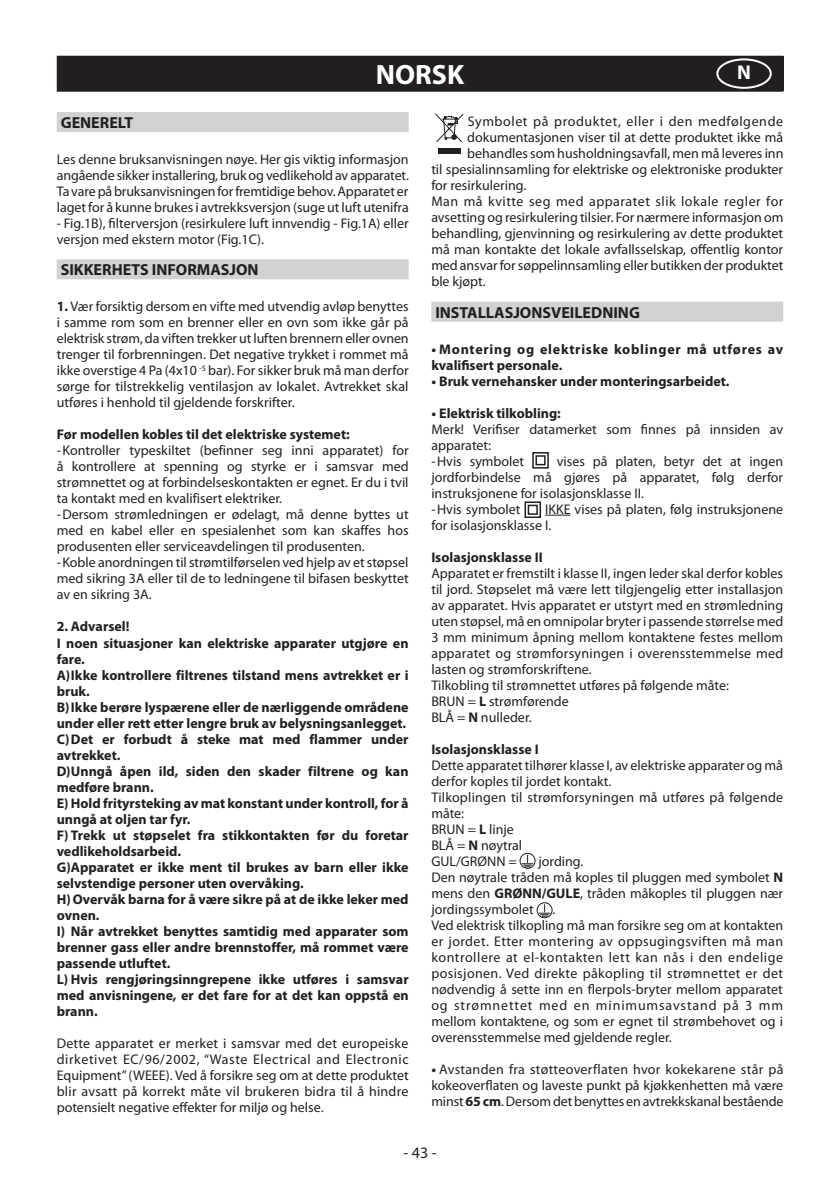
<style>
.page{position:relative;width:840px;height:1191px;background:#fff}
.page>*{position:absolute;margin:0;border:0;box-sizing:border-box;transform-origin:0 0}
.t1{font:700 28px "Myriad Pro";color:#fff}
.t2{font:700 20px "Myriad Pro";color:#fff}
.t3{font:700 16px "Myriad Pro";color:#231f20}
.t4{font:16px "Myriad Pro";color:#231f20}
.t5{font:14px/16px "Myriad Pro";color:#231f20}
.t6{font:700 14px/16px "Myriad Pro";color:#231f20}
.t7{font:700 14px/16px "Myriad Pro";letter-spacing:.055em;color:#231f20}
.t8{font:14px "Myriad Pro";letter-spacing:.035em;color:#231f20}
.t9{font:14px "Myriad Pro";letter-spacing:.04em;color:#231f20}
.s1{font-weight:700}
</style>
<div class="page">
<div style="left:57px;top:56px;width:725px;height:22px;background:#231f20"></div>
<div style="left:57px;top:78px;width:725px;height:14px;background:#231f20"></div>
<div style="left:716px;top:58px;width:55px;height:31px;border:2px solid #fff;border-radius:50%"></div>
<div style="left:57px;top:112px;width:351px;height:20px;background:#d1d2d4"></div>
<div style="left:57px;top:259px;width:351px;height:20px;background:#d1d2d4"></div>
<div style="left:431px;top:302px;width:351px;height:20px;background:#d1d2d4"></div>
<div style="left:438px;top:148px;width:22px;height:5px;background:#231f20"></div>
<svg style="left:435px;top:113px;width:29px;height:29px"></svg>
<svg style="left:532px;top:452px;width:17px;height:17px"></svg>
<svg style="left:524px;top:501px;width:46px;height:17px"></svg>
<svg style="left:519px;top:852px;width:16px;height:17px"></svg>
<svg style="left:536px;top:902px;width:16px;height:16px"></svg>
<h1 class="t1" style="left:375px;top:56px;width:90px">NORSK</h1>
<h2 class="t2" style="left:736px;top:60px;width:15px">N</h2>
<p class="t3" style="left:61px;top:112px;width:74px">GENERELT</p>
<p class="t5" style="left:57px;top:151px;width:353px;text-align:justify">Les denne bruksanvisningen nøye. Her gis viktig informasjon angående sikker installering, bruk og vedlikehold av apparatet.<br>Ta vare på bruksanvisningen for fremtidige behov. Apparatet er laget for å kunne brukes i avtrekksversjon (suge ut luft utenifra</p>
<p class="t5" style="left:57px;top:215px;width:353px">- Fig.1B), filterversjon (resirkulere luft innvendig - Fig.1A) eller versjon med ekstern motor (Fig.1C).</p>
<p class="t3" style="left:61px;top:259px;width:199px">SIKKERHETS INFORMASJON</p>
<p class="t5" style="left:57px;top:298px;width:353px;text-align:justify"><span class="s1">1.</span> Vær forsiktig dersom en vifte med utvendig avløp benyttes i samme rom som en brenner eller en ovn som ikke går på elektrisk strøm, da viften trekker ut luften brennern eller ovnen trenger til forbrenningen. Det negative trykket i rommet må ikke overstige 4 Pa (4x10 <sup>-5</sup> bar). For sikker bruk må man derfor sørge for tilstrekkelig ventilasjon av lokalet. Avtrekket skal utføres i henhold til gjeldende forskrifter.</p>
<p class="t6" style="left:57px;top:426px;width:294px">Før modellen kobles til det elektriske systemet:</p>
<p class="t5" style="left:57px;top:442px;width:353px">-Kontroller typeskiltet (befinner seg inni apparatet) for å kontrollere at spenning og styrke er i samsvar med strømnettet og at forbindelseskontakten er egnet. Er du i tvil ta kontakt med en kvalifisert elektriker.<br>-Dersom strømledningen er ødelagt, må denne byttes ut med en kabel eller en spesialenhet som kan skaffes hos produsenten eller serviceavdelingen til produsenten.<br>-Koble anordningen til strømtilførselen ved hjelp av et støpsel med sikring 3A eller til de to ledningene til bifasen beskyttet av en sikring 3A.</p>
<p class="t6" style="left:57px;top:618px;width:353px">2. Advarsel!<br>I noen situasjoner kan elektriske apparater utgjøre en fare.<br>A)Ikke kontrollere filtrenes tilstand mens avtrekket er i bruk.<br>B) Ikke berøre lyspærene eller de nærliggende områdene under eller rett etter lengre bruk av belysningsanlegget.<br>C)Det er forbudt å steke mat med flammer under avtrekket.<br>D)Unngå åpen ild, siden den skader filtrene og kan medføre brann.<br>E) Hold frityrsteking av mat konstant under kontroll, for å unngå at oljen tar fyr.<br>F) Trekk ut støpselet fra stikkontakten før du foretar vedlikeholdsarbeid.<br>G)Apparatet er ikke ment til brukes av barn eller ikke selvstendige personer uten overvåking.<br>H)Overvåk barna for å være sikre på at de ikke leker med ovnen.<br>I) Når avtrekket benyttes samtidig med apparater som brenner gass eller andre brennstoffer, må rommet være passende utluftet.<br>L) Hvis rengjøringsinngrepene ikke utføres i samsvar med anvisningene, er det fare for at det kan oppstå en brann.</p>
<p class="t5" style="left:57px;top:1034px;width:353px;text-align:justify">Dette apparatet er merket i samsvar med det europeiske dirketivet EC/96/2002, “Waste Electrical and Electronic Equipment” (WEEE). Ved å forsikre seg om at dette produktet blir avsatt på korrekt måte vil brukeren bidra til å hindre potensielt negative effekter for miljø og helse.</p>
<p class="t9" style="left:467px;top:113px;width:317px">Symbolet på produktet, eller i den medfølgende</p>
<p class="t5" style="left:467px;top:129px;width:317px">dokumentasjonen viser til at dette produktet ikke må</p>
<p class="t5" style="left:467px;top:145px;width:317px">behandles som husholdningsavfall, men må leveres inn</p>
<p class="t5" style="left:431px;top:161px;width:353px">til spesialinnsamling for elektriske og elektroniske produkter</p>
<p class="t5" style="left:431px;top:177px;width:96px">for resirkulering.</p>
<p class="t8" style="left:431px;top:193px;width:353px">Man må kvitte seg med apparatet slik lokale regler for</p>
<p class="t5" style="left:431px;top:209px;width:353px">avsetting og resirkulering tilsier. For nærmere informasjon om</p>
<p class="t5" style="left:431px;top:225px;width:353px">behandling, gjenvinning og resirkulering av dette produktet</p>
<p class="t5" style="left:431px;top:241px;width:353px">må man kontakte det lokale avfallsselskap, offentlig kontor</p>
<p class="t5" style="left:431px;top:257px;width:353px">med ansvar for søppelinnsamling eller butikken der produktet</p>
<p class="t5" style="left:431px;top:273px;width:56px">ble kjøpt.</p>
<p class="t3" style="left:435px;top:302px;width:206px">INSTALLASJONSVEILEDNING</p>
<p class="t7" style="left:431px;top:340px;width:353px">• Montering og elektriske koblinger må utføres av kvalifisert personale.</p>
<p class="t6" style="left:431px;top:372px;width:299px">• Bruk vernehansker under monteringsarbeidet.</p>
<p class="t6" style="left:431px;top:404px;width:131px">• Elektrisk tilkobling:</p>
<p class="t5" style="left:431px;top:421px;width:353px">Merk! Verifiser datamerket som finnes på innsiden av apparatet:<br>-Hvis symbolet</p>
<p class="t5" style="left:431px;top:453px;width:353px;text-indent:125px">vises på platen, betyr det at ingen jordforbindelse må gjøres på apparatet, følg derfor instruksjonene for isolasjonsklasse II.<br>-Hvis symbolet</p>
<p class="t5" style="left:431px;top:501px;width:353px;text-indent:114px">IKKE vises på platen, følg instruksjonene for isolasjonsklasse I.</p>
<p class="t6" style="left:431px;top:548px;width:113px">Isolasjonsklasse II</p>
<p class="t5" style="left:431px;top:565px;width:353px">Apparatet er fremstilt i klasse II, ingen leder skal derfor kobles til jord. Støpselet må være lett tilgjengelig etter installasjon av apparatet. Hvis apparatet er utstyrt med en strømledning uten støpsel, må en omnipolar bryter i passende størrelse med 3 mm minimum åpning mellom kontaktene festes mellom apparatet og strømforsyningen i overensstemmelse med lasten og strømforskriftene.<br>Tilkobling til strømnettet utføres på følgende måte:<br>BRUN = <span class="s1">L</span> strømførende<br>BLÅ = <span class="s1">N</span> nulleder.</p>
<p class="t6" style="left:431px;top:740px;width:109px">Isolasjonsklasse I</p>
<p class="t5" style="left:431px;top:757px;width:353px">Dette apparatet tilhører klasse I, av elektriske apparater og må derfor koples til jordet kontakt.<br>Tilkoplingen til strømforsyningen må utføres på følgende måte:<br>BRUN = <span class="s1">L</span> linje<br>BLÅ = <span class="s1">N</span> nøytral<br>GUL/GRØNN =</p>
<p class="t5" style="left:431px;top:853px;width:353px;text-indent:107px">jording.<br>Den nøytrale tråden må koples til pluggen med symbolet <span class="s1">N </span>mens den <span class="s1">GRØNN/GULE</span>, tråden måkoples til pluggen nær jordingssymbolet</p>
<p class="t5" style="left:431px;top:901px;width:353px;text-indent:121px">.<br>Ved elektrisk tilkopling må man forsikre seg om at kontakten er jordet. Etter montering av oppsugingsviften må man kontrollere at el-kontakten lett kan nås i den endelige posisjonen. Ved direkte påkopling til strømnettet er det nødvendig å sette inn en flerpols-bryter mellom apparatet og strømnettet med en minimumsavstand på 3 mm mellom kontaktene, og som er egnet til strømbehovet og i overensstemmelse med gjeldende regler.</p>
<p class="t5" style="left:431px;top:1061px;width:353px;text-align:justify"><span class="s1">•</span> Avstanden fra støtteoverflaten hvor kokekarene står på kokeoverflaten og laveste punkt på kjøkkenhetten må være minst <span class="s1">65 cm</span>. Dersom det benyttes en avtrekkskanal bestående</p>
<p class="t4" style="left:403px;top:1142px;width:35px">- 43 -</p>
</div>
